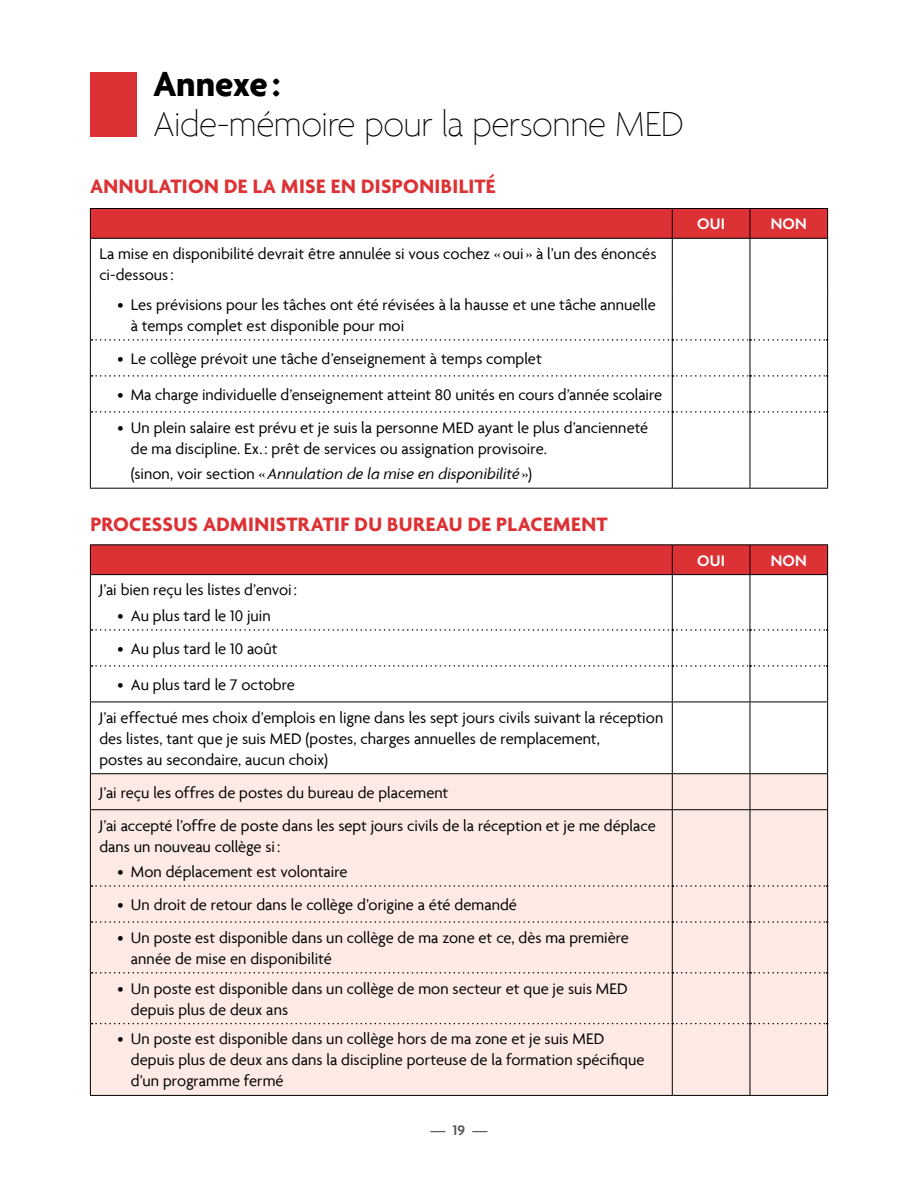
<style>
.page{position:relative;width:918px;height:1188px;background:#fff}
.page>*{position:absolute;margin:0;border:0;box-sizing:border-box;transform-origin:0 0}
.t1{font:100 37.5px "Agenda";letter-spacing:-.01em;color:#000001}
.t2{font:700 37.5px "Agenda";letter-spacing:-.005em;color:#000001}
.t3{font:700 21px "Agenda";letter-spacing:.015em;color:#dc3235}
.t4{font:16.5px/21px "Agenda";color:#000001}
.t5{font:italic 16.5px "Agenda";letter-spacing:.005em;color:#000001}
.t6{font:600 16.5px "Agenda";letter-spacing:.015em;color:#fff}
.t7{font:600 15px "Agenda";color:#545553}
.s1{font-style:normal}
</style>
<div class="page">
<svg style="left:90px;top:208px;width:738px;height:30px;background:#d22f32"></svg>
<hr style="left:90px;top:238px;width:582px;height:1px;background:#000001">
<hr style="left:90px;top:239px;width:1px;height:50px;background:#000001">
<hr style="left:672px;top:238px;width:78px;height:1px;background:#000001">
<hr style="left:672px;top:239px;width:1px;height:50px;background:#000001">
<hr style="left:750px;top:238px;width:78px;height:1px;background:#000001">
<hr style="left:750px;top:239px;width:1px;height:50px;background:#000001">
<hr style="left:827px;top:239px;width:1px;height:50px;background:#000001">
<hr style="left:90px;top:289px;width:1px;height:51px;background:#000001">
<hr style="left:672px;top:289px;width:1px;height:50px;background:#000001">
<hr style="left:750px;top:289px;width:1px;height:50px;background:#000001">
<hr style="left:827px;top:289px;width:1px;height:51px;background:#000001">
<hr style="left:90px;top:340px;width:1px;height:36px;background:#000001">
<hr style="left:672px;top:341px;width:1px;height:34px;background:#000001">
<hr style="left:750px;top:341px;width:1px;height:34px;background:#000001">
<hr style="left:827px;top:340px;width:1px;height:36px;background:#000001">
<hr style="left:90px;top:376px;width:1px;height:36px;background:#000001">
<hr style="left:672px;top:377px;width:1px;height:34px;background:#000001">
<hr style="left:750px;top:377px;width:1px;height:34px;background:#000001">
<hr style="left:827px;top:376px;width:1px;height:36px;background:#000001">
<hr style="left:90px;top:412px;width:1px;height:76px;background:#000001">
<hr style="left:672px;top:413px;width:1px;height:75px;background:#000001">
<hr style="left:750px;top:413px;width:1px;height:75px;background:#000001">
<hr style="left:827px;top:412px;width:1px;height:76px;background:#000001">
<hr style="left:90px;top:488px;width:582px;height:1px;background:#000001">
<hr style="left:672px;top:488px;width:78px;height:1px;background:#000001">
<hr style="left:750px;top:488px;width:78px;height:1px;background:#000001">
<svg style="left:92px;top:339px;width:736px;height:2px"></svg>
<svg style="left:92px;top:375px;width:736px;height:2px"></svg>
<svg style="left:92px;top:411px;width:736px;height:2px"></svg>
<div style="left:91px;top:774px;width:736px;height:321px;background:#fdeae4"></div>
<hr style="left:90px;top:544px;width:582px;height:1px;background:#000001">
<hr style="left:672px;top:544px;width:78px;height:1px;background:#000001">
<hr style="left:750px;top:544px;width:78px;height:1px;background:#000001">
<div style="left:90px;top:545px;width:738px;height:29px;background:#dc3235"></div>
<hr style="left:90px;top:574px;width:582px;height:1px;background:#000001">
<hr style="left:672px;top:574px;width:78px;height:1px;background:#000001">
<hr style="left:750px;top:574px;width:78px;height:1px;background:#000001">
<hr style="left:90px;top:575px;width:1px;height:55px;background:#000001">
<hr style="left:90px;top:630px;width:1px;height:36px;background:#000001">
<hr style="left:90px;top:666px;width:1px;height:36px;background:#000001">
<hr style="left:672px;top:575px;width:1px;height:54px;background:#000001">
<hr style="left:750px;top:575px;width:1px;height:54px;background:#000001">
<hr style="left:827px;top:575px;width:1px;height:55px;background:#000001">
<hr style="left:672px;top:631px;width:1px;height:34px;background:#000001">
<hr style="left:750px;top:631px;width:1px;height:34px;background:#000001">
<hr style="left:827px;top:630px;width:1px;height:36px;background:#000001">
<hr style="left:672px;top:667px;width:1px;height:35px;background:#000001">
<hr style="left:750px;top:667px;width:1px;height:35px;background:#000001">
<hr style="left:827px;top:666px;width:1px;height:36px;background:#000001">
<hr style="left:90px;top:702px;width:582px;height:1px;background:#000001">
<hr style="left:90px;top:702px;width:1px;height:71px;background:#000001">
<hr style="left:672px;top:702px;width:78px;height:1px;background:#000001">
<hr style="left:672px;top:702px;width:1px;height:71px;background:#000001">
<hr style="left:750px;top:702px;width:78px;height:1px;background:#000001">
<hr style="left:750px;top:702px;width:1px;height:71px;background:#000001">
<hr style="left:827px;top:702px;width:1px;height:71px;background:#000001">
<hr style="left:90px;top:773px;width:582px;height:1px;background:#000001">
<hr style="left:90px;top:774px;width:1px;height:35px;background:#000001">
<hr style="left:672px;top:773px;width:78px;height:1px;background:#000001">
<hr style="left:672px;top:774px;width:1px;height:35px;background:#000001">
<hr style="left:750px;top:773px;width:78px;height:1px;background:#000001">
<hr style="left:750px;top:774px;width:1px;height:35px;background:#000001">
<hr style="left:827px;top:774px;width:1px;height:35px;background:#000001">
<hr style="left:90px;top:809px;width:582px;height:1px;background:#000001">
<hr style="left:90px;top:810px;width:1px;height:76px;background:#000001">
<hr style="left:672px;top:809px;width:78px;height:1px;background:#000001">
<hr style="left:672px;top:810px;width:1px;height:75px;background:#000001">
<hr style="left:750px;top:809px;width:78px;height:1px;background:#000001">
<hr style="left:750px;top:810px;width:1px;height:75px;background:#000001">
<hr style="left:827px;top:810px;width:1px;height:76px;background:#000001">
<hr style="left:90px;top:886px;width:1px;height:36px;background:#000001">
<hr style="left:672px;top:887px;width:1px;height:34px;background:#000001">
<hr style="left:750px;top:887px;width:1px;height:34px;background:#000001">
<hr style="left:827px;top:886px;width:1px;height:36px;background:#000001">
<hr style="left:90px;top:922px;width:1px;height:51px;background:#000001">
<hr style="left:672px;top:923px;width:1px;height:49px;background:#000001">
<hr style="left:750px;top:923px;width:1px;height:49px;background:#000001">
<hr style="left:827px;top:922px;width:1px;height:51px;background:#000001">
<hr style="left:90px;top:973px;width:1px;height:51px;background:#000001">
<hr style="left:672px;top:974px;width:1px;height:49px;background:#000001">
<hr style="left:750px;top:974px;width:1px;height:49px;background:#000001">
<hr style="left:827px;top:973px;width:1px;height:51px;background:#000001">
<hr style="left:90px;top:1024px;width:1px;height:71px;background:#000001">
<hr style="left:672px;top:1024px;width:1px;height:71px;background:#000001">
<hr style="left:750px;top:1024px;width:1px;height:71px;background:#000001">
<hr style="left:827px;top:1024px;width:1px;height:71px;background:#000001">
<hr style="left:90px;top:1095px;width:582px;height:1px;background:#000001">
<hr style="left:672px;top:1095px;width:78px;height:1px;background:#000001">
<hr style="left:750px;top:1095px;width:78px;height:1px;background:#000001">
<svg style="left:92px;top:629px;width:736px;height:2px"></svg>
<svg style="left:92px;top:665px;width:736px;height:2px"></svg>
<svg style="left:92px;top:885px;width:735px;height:2px"></svg>
<svg style="left:92px;top:921px;width:735px;height:2px"></svg>
<svg style="left:92px;top:972px;width:736px;height:2px"></svg>
<svg style="left:92px;top:1023px;width:735px;height:1px"></svg>
<div style="left:90px;top:72px;width:47px;height:64px;background:#dc3235"></div>
<h1 class="t2" style="left:153px;top:64px;width:129px">Annexe:</h1>
<h1 class="t1" style="left:153px;top:103px;width:532px">Aide-mémoire pour la personne MED</h1>
<p class="t3" style="left:90px;top:175px;width:407px">ANNULATION DE LA MISE EN DISPONIBILITÉ</p>
<p class="t4" style="left:99px;top:243px;width:559px">La mise en disponibilité devrait être annulée si vous cochez «oui» à l’un des énoncés ci-dessous:</p>
<p class="t4" style="left:131px;top:294px;width:527px;text-indent:-13px">• Les prévisions pour les tâches ont été révisées à la hausse et une tâche annuelle à temps complet est disponible pour moi</p>
<p class="t4" style="left:117px;top:348px;width:426px">• Le collège prévoit une tâche d’enseignement à temps complet</p>
<p class="t4" style="left:117px;top:384px;width:546px">• Ma charge individuelle d’enseignement atteint 80 unités en cours d’année scolaire</p>
<p class="t4" style="left:131px;top:417px;width:519px;text-indent:-13px">• Un plein salaire est prévu et je suis la personne MED ayant le plus d’ancienneté de ma discipline. Ex. : prêt de services ou assignation provisoire.</p>
<p class="t5" style="left:131px;top:464px;width:403px"><span class="s1">(sinon, voir section «</span>Annulation de la mise en disponibilité <span class="s1">»)</span></p>
<p class="t3" style="left:90px;top:513px;width:519px">PROCESSUS ADMINISTRATIF DU BUREAU DE PLACEMENT</p>
<p class="t4" style="left:99px;top:579px;width:199px">J’ai bien reçu les listes d’envoi :</p>
<p class="t4" style="left:117px;top:605px;width:155px">• Au plus tard le 10 juin</p>
<p class="t4" style="left:117px;top:638px;width:162px">• Au plus tard le 10 août</p>
<p class="t4" style="left:99px;top:668px;width:565px;line-height:32.8px;text-indent:18px">• Au plus tard le 7 octobre<br>J’ai effectué mes choix d’emplois en ligne dans les sept jours civils suivant la réception</p>
<p class="t4" style="left:99px;top:728px;width:502px">des listes, tant que je suis MED (postes, charges annuelles de remplacement, postes au secondaire, aucun choix)</p>
<p class="t4" style="left:99px;top:776px;width:558px;line-height:32.8px">J’ai reçu les offres de postes du bureau de placement<br>J’ai accepté l’offre de poste dans les sept jours civils de la réception et je me déplace</p>
<p class="t4" style="left:99px;top:835px;width:182px">dans un nouveau collège si :</p>
<p class="t4" style="left:117px;top:861px;width:232px">• Mon déplacement est volontaire</p>
<p class="t4" style="left:117px;top:894px;width:401px">• Un droit de retour dans le collège d’origine a été demandé</p>
<p class="t4" style="left:131px;top:927px;width:500px;text-indent:-13px">• Un poste est disponible dans un collège de ma zone et ce, dès ma première année de mise en disponibilité</p>
<p class="t4" style="left:131px;top:978px;width:498px;text-indent:-13px">• Un poste est disponible dans un collège de mon secteur et que je suis MED depuis plus de deux ans</p>
<p class="t4" style="left:131px;top:1028px;width:515px;text-indent:-13px">• Un poste est disponible dans un collège hors de ma zone et je suis MED depuis plus de deux ans dans la discipline porteuse de la formation spécifique d’un programme fermé</p>
<p class="t7" style="left:430px;top:1122px;width:59px">—19—</p>
<p class="t6" style="left:697px;top:215px;width:29px">OUI</p>
<p class="t6" style="left:771px;top:215px;width:38px">NON</p>
<p class="t6" style="left:697px;top:551px;width:29px">OUI</p>
<p class="t6" style="left:771px;top:551px;width:38px">NON</p>
</div>
